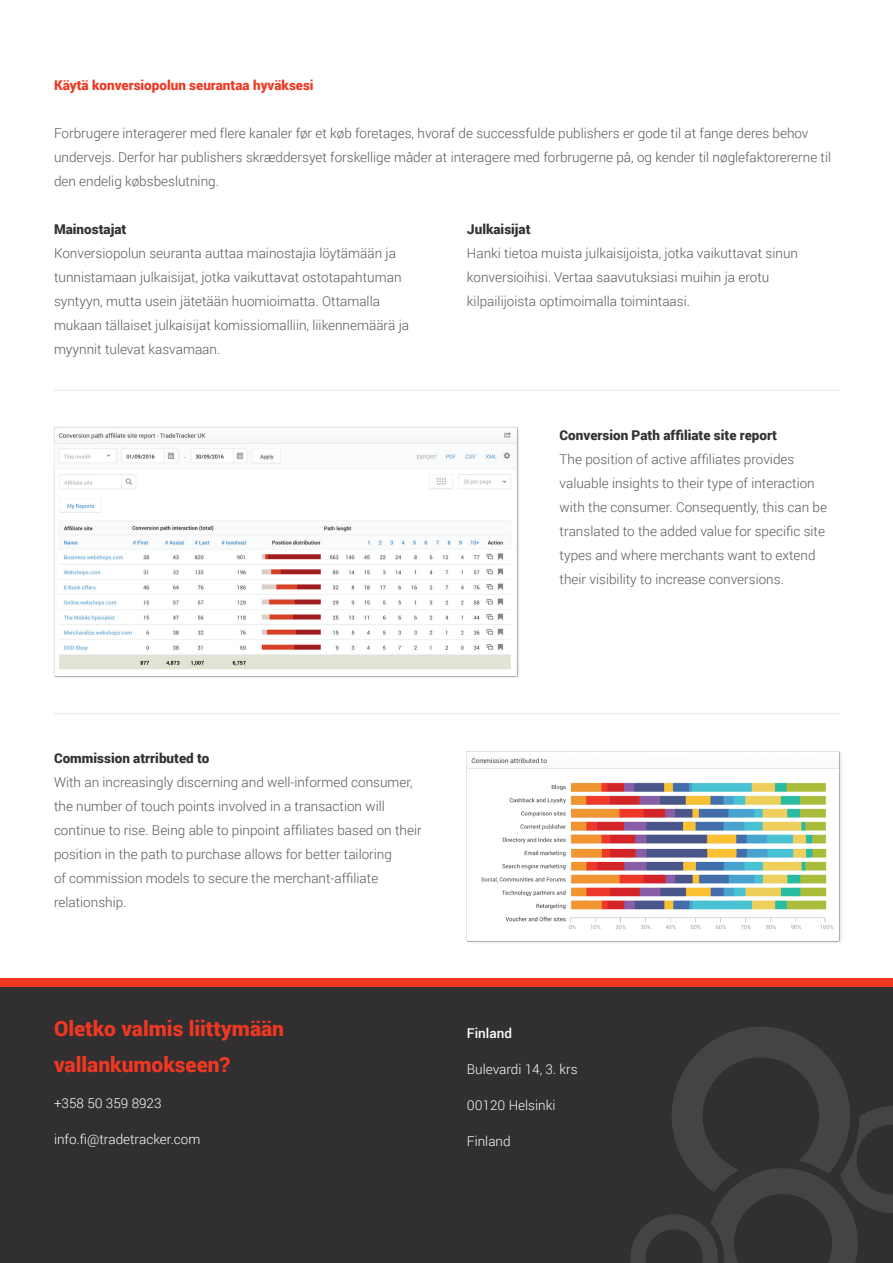
<style>
.page{position:relative;width:893px;height:1263px;background:#fff}
.page>*{position:absolute;margin:0;border:0;box-sizing:border-box;transform-origin:0 0}
.t1{font:900 21px/36px "Roboto";color:#ef3822}
.t2{font:300 13.5px/24px "Roboto";color:#57585a}
.t3{font:900 13.5px "Roboto";color:#313232}
.t4{font:300 13.5px "Roboto";color:#fff}
.t5{font:900 13.5px "Roboto";color:#ef3822}
.t6{font:500 13.5px "Roboto";color:#fff}
</style>
<div class="page">
<div style="left:0;top:987px;width:893px;height:276px;background:#312f30"></div>
<div style="left:0;top:978px;width:893px;height:9px;background:#ef3822"></div>
<svg style="left:630px;top:1027px;width:263px;height:236px"></svg>
<div style="left:53px;top:426px;width:468px;height:254px;background:#231f20;opacity:.1"></div>
<img style="left:54px;top:428px;width:464px;height:250px">
<div style="left:464px;top:747px;width:382px;height:199px;background:#231f20;opacity:.1"></div>
<img style="left:467px;top:751px;width:373px;height:191px">
<hr style="left:54px;top:713px;width:786px;height:1px;background:#e6e7e9">
<hr style="left:54px;top:390px;width:786px;height:1px;background:#e6e7e9">
<p class="t5" style="left:54px;top:76px;width:261px">Käytä konversiopolun seurantaa hyväksesi</p>
<p class="t2" style="left:54px;top:121px;width:779px">Forbrugere interagerer med flere kanaler før et køb foretages, hvoraf de successfulde publishers er gode til at fange deres behov undervejs. Derfor har publishers skræddersyet forskellige måder at interagere med forbrugerne på, og kender til nøglefaktorererne til den endelig købsbeslutning.</p>
<p class="t3" style="left:54px;top:220px;width:74px">Mainostajat</p>
<p class="t2" style="left:54px;top:241px;width:357px">Konversiopolun seuranta auttaa mainostajia löytämään ja tunnistamaan julkaisijat, jotka vaikuttavat ostotapahtuman syntyyn, mutta usein jätetään huomioimatta. Ottamalla mukaan tällaiset julkaisijat komissiomalliin, liikennemäärä ja myynnit tulevat kasvamaan.</p>
<p class="t3" style="left:467px;top:220px;width:65px">Julkaisijat</p>
<p class="t2" style="left:467px;top:241px;width:333px">Hanki tietoa muista julkaisijoista, jotka vaikuttavat sinun konversioihisi. Vertaa saavutuksiasi muihin ja erotu kilpailijoista optimoimalla toimintaasi.</p>
<p class="t3" style="left:560px;top:426px;width:219px">Conversion Path affiliate site report</p>
<p class="t2" style="left:560px;top:447px;width:269px">The position of active affiliates provides valuable insights to their type of interaction with the consumer. Consequently, this can be translated to the added value for specific site types and where merchants want to extend their visibility to increase conversions.</p>
<p class="t3" style="left:54px;top:749px;width:157px">Commission atrributed to</p>
<p class="t2" style="left:54px;top:770px;width:369px">With an increasingly discerning and well-informed consumer, the number of touch points involved in a transaction will continue to rise. Being able to pinpoint affiliates based on their position in the path to purchase allows for better tailoring<br>of commission models to secure the merchant-affiliate relationship.</p>
<h1 class="t1" style="left:54px;top:1010px;width:232px">Oletko valmis liittymään vallankumokseen?</h1>
<p class="t4" style="left:54px;top:1094px;width:109px">+358 50 359 8923</p>
<p class="t4" style="left:54px;top:1130px;width:148px">info.fi@tradetracker.com</p>
<p class="t6" style="left:467px;top:1023px;width:47px">Finland</p>
<p class="t4" style="left:467px;top:1059px;width:112px">Bulevardi 14, 3. krs</p>
<p class="t4" style="left:467px;top:1095px;width:90px">00120 Helsinki</p>
<p class="t4" style="left:467px;top:1131px;width:45px">Finland</p>
</div>
